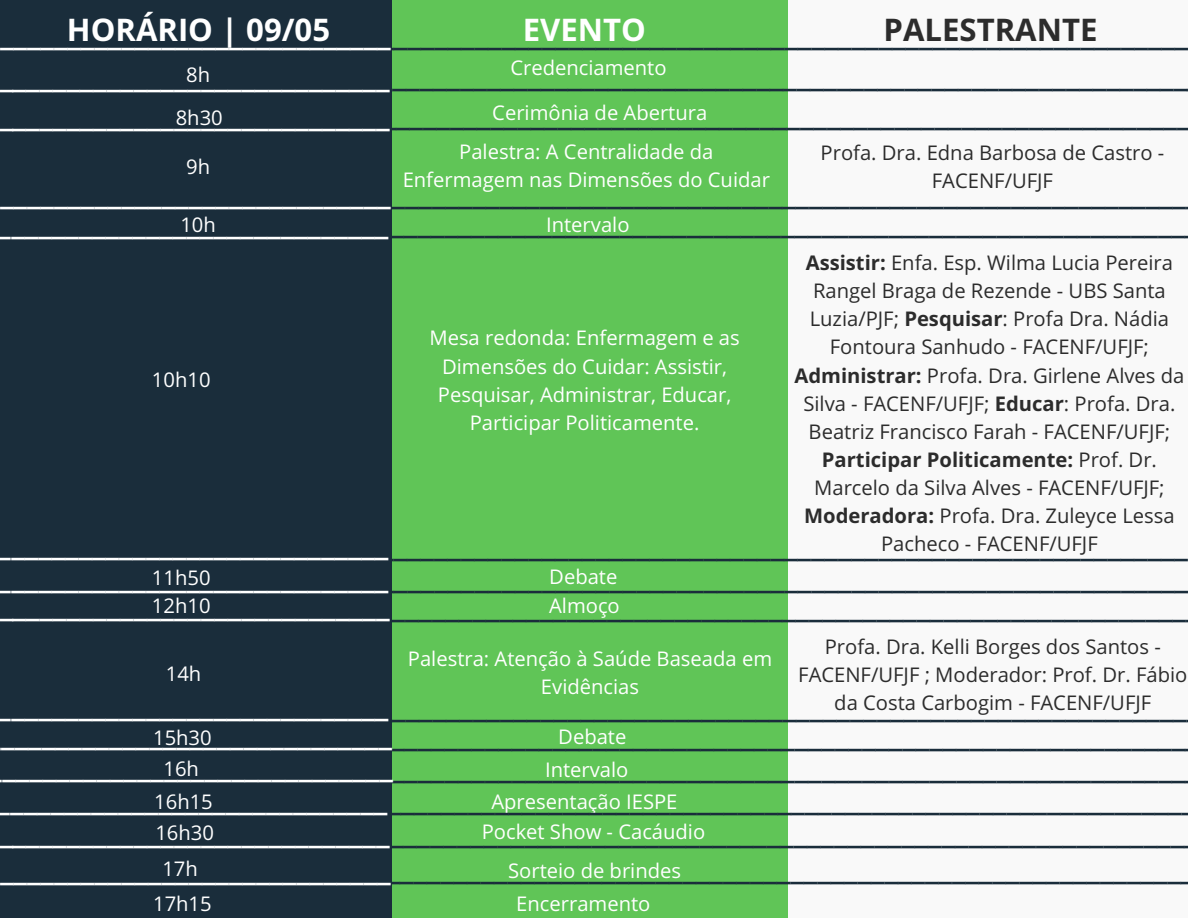
<style>
.page{position:relative;width:1188px;height:918px;background:#f9f9f9}
.page>*{position:absolute;margin:0;border:0;box-sizing:border-box;transform-origin:0 0}
.t1{font:37.35px "Trocchi";color:#1a2d3b}
.t2{font:37.35px/32.7px "Trocchi";color:#fff}
.t3{font:700 31.2px "Open Sans";color:#fff}
.t4{font:700 31.2px "Open Sans";color:#2c2c2c}
.t5{font:20.25px/28.2px "Open Sans";color:#2c2c2c;text-align:center}
.t6{font:20.25px/28.2px "Open Sans";color:#fff;text-align:center}
.s1{color:#fff}
.s2{font-weight:700}
</style>
<div class="page">
<div style="left:0;top:0;width:391px;height:918px;background:#1a2d3b"></div>
<div style="left:392px;top:0;width:395px;height:918px;background:#60c557"></div>
<p class="t3" style="left:67px;top:7px;width:265px">HORÁRIO | 09/05</p>
<p class="t3" style="left:523px;top:7px;width:125px">EVENTO</p>
<p class="t4" style="left:884px;top:7px;width:215px">PALESTRANTE</p>
<p class="t6" style="left:176px;top:53px;width:49px;line-height:42.8px">8h<br>8h30</p>
<p class="t6" style="left:186px;top:152px;width:25px">9h</p>
<p class="t1" style="left:0;top:10px;width:1190px"><span class="s1">_____________________________</span>___________________________________________________________</p>
<p class="t6" style="left:510px;top:53px;width:158px">Credenciamento</p>
<p class="t6" style="left:459px;top:93px;width:256px;line-height:38.2px;text-align:left;text-indent:33px">Cerimônia de Abertura<br>Palestra: A Centralidade da</p>
<p class="t6" style="left:403px;top:165px;width:369px">Enfermagem nas Dimensões do Cuidar</p>
<p class="t1" style="left:-1px;top:51px;width:1190px"><span class="s1">_____________________________</span>___________________________________________________________</p>
<p class="t1" style="left:19px;top:90px;width:1173px">_______________________________________________________________________________________</p>
<p class="t2" style="left:-1px;top:99px;width:392px">_____________________________</p>
<p class="t5" style="left:821px;top:138px;width:345px">Profa. Dra. Edna Barbosa de Castro -<br>FACENF/UFJF</p>
<p class="t1" style="left:0;top:169px;width:1187px"><span class="s1">_____________________________</span>___________________________________________________________</p>
<p class="t6" style="left:180px;top:210px;width:37px">10h</p>
<p class="t6" style="left:546px;top:210px;width:85px">Intervalo</p>
<p class="t1" style="left:-2px;top:198px;width:1188px"><span class="s1">_____________________________</span>___________________________________________________________</p>
<p class="t6" style="left:152px;top:365px;width:60px">10h10</p>
<p class="t6" style="left:429px;top:323px;width:312px">Mesa redonda: Enfermagem e as<br>Dimensões do Cuidar: Assistir,<br>Pesquisar, Administrar, Educar,<br>Participar Politicamente.</p>
<p class="t5" style="left:794px;top:248px;width:391px"><span class="s2">Assistir:</span> Enfa. Esp. Wilma Lucia Pereira Rangel Braga de Rezende - UBS Santa Luzia/PJF; <span class="s2">Pesquisar</span>: Profa Dra. Nádia Fontoura Sanhudo - FACENF/UFJF; <span class="s2">Administrar:</span> Profa. Dra. Girlene Alves da Silva - FACENF/UFJF; <span class="s2">Educar</span>: Profa. Dra.<br>Beatriz Francisco Farah - FACENF/UFJF; <span class="s2">Participar Politicamente:</span> Prof. Dr.<br>Marcelo da Silva Alves - FACENF/UFJF; <span class="s2">Moderadora:</span> Profa. Dra. Zuleyce Lessa Pacheco - FACENF/UFJF</p>
<p class="t2" style="left:-2px;top:528px;width:392px">_____________________________ _____________________________</p>
<p class="t1" style="left:367px;top:521px;width:823px">_____________________________________________________________</p>
<p class="t6" style="left:549px;top:562px;width:70px">Debate</p>
<p class="t6" style="left:152px;top:563px;width:60px;text-align:left">11h50<br>12h10</p>
<p class="t1" style="left:44px;top:553px;width:1146px">_____________________________________________________________________________________</p>
<p class="t6" style="left:549px;top:591px;width:72px">Almoço</p>
<p class="t1" style="left:-1px;top:582px;width:1188px"><span class="s1">_____________________________</span>___________________________________________________________</p>
<p class="t5" style="left:798px;top:632px;width:391px">Profa. Dra. Kelli Borges dos Santos -<br>FACENF/UFJF ; Moderador: Prof. Dr. Fábio da Costa Carbogim - FACENF/UFJF</p>
<p class="t6" style="left:408px;top:644px;width:366px">Palestra: Atenção à Saúde Baseada em<br>Evidências</p>
<p class="t6" style="left:558px;top:722px;width:70px">Debate</p>
<p class="t6" style="left:166px;top:659px;width:37px">14h</p>
<p class="t1" style="left:-2px;top:682px;width:1190px"><span class="s1">_____________________________</span>___________________________________________________________</p>
<p class="t6" style="left:153px;top:721px;width:60px;line-height:31.5px">15h30<br>16h</p>
<p class="t1" style="left:1px;top:711px;width:1185px"><span class="s1">_____________________________</span>___________________________________________________________</p>
<p class="t6" style="left:545px;top:755px;width:85px">Intervalo</p>
<p class="t1" style="left:2px;top:743px;width:1184px"><span class="s1">__________</span>______________________________________________________________________________</p>
<p class="t6" style="left:154px;top:787px;width:60px">16h15</p>
<p class="t6" style="left:491px;top:787px;width:188px">Apresentação IESPE</p>
<p class="t1" style="left:-3px;top:775px;width:1186px"><span class="s1">_____________________________</span>___________________________________________________________</p>
<p class="t6" style="left:482px;top:817px;width:225px">Pocket Show - Cacáudio</p>
<p class="t1" style="left:-1px;top:808px;width:1187px"><span class="s1">____________</span><sup>1</sup><span class="s1">_</span><sup>6</sup><span class="s1">_</span><sup>h</sup><span class="s1">_</span><sup>3</sup><span class="s1">_</span><sup>0</sup><span class="s1">_____________</span>___________________________________________________________</p>
<p class="t6" style="left:162px;top:854px;width:37px">17h</p>
<p class="t6" style="left:516px;top:853px;width:166px;line-height:33.8px;text-align:left;text-indent:-8px">Sorteio de brindes<br>Encerramento</p>
<p class="t1" style="left:0;top:844px;width:1196px"><span class="s1">_____________________________</span>____________________________________________________________</p>
<p class="t6" style="left:153px;top:889px;width:60px">17h15</p>
</div>
